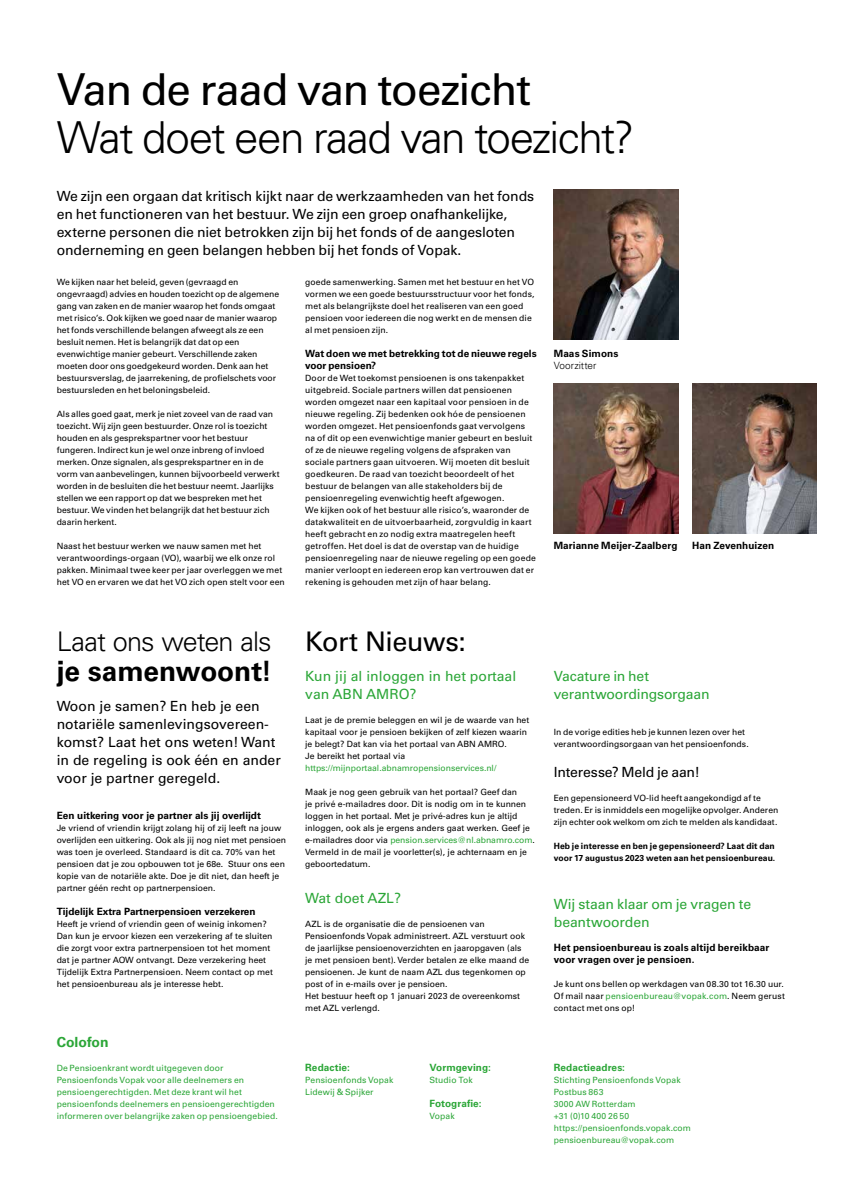
<style>
.page{position:relative;width:842px;height:1191px;background:#fff}
.page>*{position:absolute;margin:0;border:0;box-sizing:border-box;transform-origin:0 0}
.t1{font:300 44px "Univers LT Std";letter-spacing:-.035em;color:#000}
.t2{font:44px "Univers LT Std";letter-spacing:-.03em;color:#000}
.t3{font:700 28px "Univers LT Std";letter-spacing:-.005em;color:#000}
.t4{font:300 27px "Univers LT Std";letter-spacing:-.03em;color:#000}
.t5{font:27px "Univers LT Std";letter-spacing:-.02em;color:#000}
.t6{font:14px/18px "Univers LT Std";letter-spacing:-.005em;color:#000}
.t7{font:14px/18px "Univers LT Std";letter-spacing:-.005em;color:#2ba637}
.t8{font:700 14px "Univers LT Std";color:#2ba637}
.t9{font:700 10px/12px "Univers LT Std";color:#000}
.t10{font:700 10px "Univers LT Std";letter-spacing:.005em;color:#2ba637}
.t11{font:300 10px "Univers LT Std";color:#000}
.t12{font:8.6px/12px "Univers LT Std";color:#000}
.t13{font:8.6px/12px "Univers LT Std";letter-spacing:.01em;color:#2ba637}
.t14{font:700 8.6px/12px "Univers LT Std";letter-spacing:.01em;color:#000}
.s1{color:#2ba637}
</style>
<div class="page">
<img style="left:554px;top:189px;width:124px;height:151px">
<img style="left:554px;top:383px;width:124px;height:150px">
<img style="left:692px;top:383px;width:124px;height:150px">
<h1 class="t2" style="left:57px;top:63px;width:476px">Van de raad van toezicht</h1>
<h1 class="t1" style="left:57px;top:111px;width:579px">Wat doet een raad van toezicht?</h1>
<p class="t6" style="left:57px;top:187px;width:479px">We zijn een orgaan dat kritisch kijkt naar de werkzaamheden van het fonds en het functioneren van het bestuur. We zijn een groep onafhankelijke, externe personen die niet betrokken zijn bij het fonds of de aangesloten onderneming en geen belangen hebben bij het fonds of Vopak.</p>
<p class="t12" style="left:57px;top:276px;width:224px">We kijken naar het beleid, geven (gevraagd en ongevraagd) advies en houden toezicht op de algemene gang van zaken en de manier waarop het fonds omgaat met risico’s. Ook kijken we goed naar de manier waarop het fonds verschillende belangen afweegt als ze een besluit nemen. Het is belangrijk dat dat op een evenwichtige manier gebeurt. Verschillende zaken moeten door ons goedgekeurd worden. Denk aan het bestuursverslag, de jaarrekening, de profielschets voor bestuursleden en het beloningsbeleid.</p>
<p class="t12" style="left:57px;top:408px;width:224px">Als alles goed gaat, merk je niet zoveel van de raad van toezicht. Wij zijn geen bestuurder. Onze rol is toezicht houden en als gesprekspartner voor het bestuur fungeren. Indirect kun je wel onze inbreng of invloed merken. Onze signalen, als gesprekspartner en in de vorm van aanbevelingen, kunnen bijvoorbeeld verwerkt worden in de besluiten die het bestuur neemt. Jaarlijks stellen we een rapport op dat we bespreken met het bestuur. We vinden het belangrijk dat het bestuur zich daarin herkent.</p>
<p class="t12" style="left:57px;top:540px;width:230px">Naast het bestuur werken we nauw samen met het verantwoordings-orgaan (VO), waarbij we elk onze rol pakken. Minimaal twee keer per jaar overleggen we met het VO en ervaren we dat het VO zich open stelt voor een</p>
<p class="t12" style="left:305px;top:276px;width:231px">goede samenwerking. Samen met het bestuur en het VO vormen we een goede bestuursstructuur voor het fonds, met als belangrijkste doel het realiseren van een goed pensioen voor iedereen die nog werkt en de mensen die al met pensioen zijn.</p>
<p class="t9" style="left:305px;top:347px;width:233px">Wat doen we met betrekking tot de nieuwe regels voor pensioen?</p>
<p class="t12" style="left:305px;top:372px;width:232px">Door de Wet toekomst pensioenen is ons takenpakket uitgebreid. Sociale partners willen dat pensioenen worden omgezet naar een kapitaal voor pensioen in de nieuwe regeling. Zij bedenken ook hóe de pensioenen worden omgezet. Het pensioenfonds gaat vervolgens na of dit op een evenwichtige manier gebeurt en besluit of ze de nieuwe regeling volgens de afspraken van sociale partners gaan uitvoeren. Wij moeten dit besluit goedkeuren. De raad van toezicht beoordeelt of het bestuur de belangen van alle stakeholders bij de pensioenregeling evenwichtig heeft afgewogen.<br>We kijken ook of het bestuur alle risico’s, waaronder de datakwaliteit en de uitvoerbaarheid, zorgvuldig in kaart heeft gebracht en zo nodig extra maatregelen heeft getroffen. Het doel is dat de overstap van de huidige pensioenregeling naar de nieuwe regeling op een goede manier verloopt en iedereen erop kan vertrouwen dat er rekening is gehouden met zijn of haar belang.</p>
<p class="t9" style="left:554px;top:347px;width:66px">Maas Simons</p>
<p class="t11" style="left:554px;top:359px;width:44px">Voorzitter</p>
<p class="t9" style="left:554px;top:539px;width:125px">Marianne Meijer-Zaalberg</p>
<p class="t9" style="left:692px;top:539px;width:84px">Han Zevenhuizen</p>
<h3 class="t4" style="left:57px;top:625px;width:216px">Laat ons weten als</h3>
<h2 class="t3" style="left:57px;top:654px;width:217px">je samenwoont!</h2>
<h3 class="t6" style="left:57px;top:697px;width:226px">Woon je samen? En heb je een notariële samenlevingsovereen&shy;komst? Laat het ons weten! Want in de regeling is ook één en ander voor je partner geregeld.</h3>
<p class="t9" style="left:57px;top:809px;width:206px">Een uitkering voor je partner als jij overlijdt</p>
<p class="t12" style="left:57px;top:822px;width:231px">Je vriend of vriendin krijgt zolang hij of zij leeft na jouw overlijden een uitkering. Ook als jij nog niet met pensioen was toen je overleed. Standaard is dit ca. 70% van het pensioen dat je zou opbouwen tot je 68e. Stuur ons een kopie van de notariële akte. Doe je dit niet, dan heeft je partner géén recht op partnerpensioen.</p>
<p class="t9" style="left:57px;top:905px;width:200px">Tijdelijk Extra Partnerpensioen verzekeren</p>
<p class="t12" style="left:57px;top:918px;width:218px">Heeft je vriend of vriendin geen of weinig inkomen?<br>Dan kun je ervoor kiezen een verzekering af te sluiten die zorgt voor extra partnerpensioen tot het moment dat je partner AOW ontvangt. Deze verzekering heet Tijdelijk Extra Partnerpensioen. Neem contact op met het pensioenbureau als je interesse hebt.</p>
<h3 class="t8" style="left:57px;top:1034px;width:53px">Colofon</h3>
<h3 class="t5" style="left:305px;top:625px;width:162px">Kort Nieuws:</h3>
<h3 class="t7" style="left:305px;top:667px;width:212px">Kun jij al inloggen in het portaal van ABN AMRO?</h3>
<p class="t12" style="left:305px;top:714px;width:225px">Laat je de premie beleggen en wil je de waarde van het kapitaal voor je pensioen bekijken of zelf kiezen waarin je belegt? Dat kan via het portaal van ABN AMRO.<br>Je bereikt het portaal via</p>
<p class="t13" style="left:305px;top:762px;width:193px">https://mijnportaal.abnamropensionservices.nl/</p>
<p class="t12" style="left:305px;top:786px;width:231px">Maak je nog geen gebruik van het portaal? Geef dan<br>je privé e-mailadres door. Dit is nodig om in te kunnen loggen in het portaal. Met je privé-adres kun je altijd inloggen, ook als je ergens anders gaat werken. Geef je e-mailadres door via <span class="s1">pension.services@nl.abnamro.com</span>.<br>Vermeld in de mail je voorletter(s), je achternaam en je geboortedatum.</p>
<h3 class="t7" style="left:305px;top:889px;width:97px">Wat doet AZL?</h3>
<p class="t12" style="left:305px;top:918px;width:226px">AZL is de organisatie die de pensioenen van Pensioenfonds Vopak administreert. AZL verstuurt ook de jaarlijkse pensioenoverzichten en jaaropgaven (als je met pensioen bent). Verder betalen ze elke maand de pensioenen. Je kunt de naam AZL dus tegenkomen op post of in e-mails over je pensioen.<br>Het bestuur heeft op 1 januari 2023 de overeenkomst met AZL verlengd.</p>
<p class="t13" style="left:57px;top:1062px;width:223px">De Pensioenkrant wordt uitgegeven door Pensioenfonds Vopak voor alle deelnemers en pensioengerechtigden. Met deze krant wil het pensioenfonds deelnemers en pensioengerechtigden informeren over belangrijke zaken op pensioengebied.</p>
<p class="t10" style="left:305px;top:1061px;width:46px">Redactie:</p>
<p class="t13" style="left:305px;top:1074px;width:90px">Pensioenfonds Vopak<br>Lidewij &amp; Spijker</p>
<p class="t10" style="left:429px;top:1061px;width:63px">Vormgeving:</p>
<p class="t13" style="left:429px;top:1074px;width:45px">Studio Tok</p>
<p class="t10" style="left:429px;top:1097px;width:54px">Fotografie:</p>
<p class="t13" style="left:429px;top:1110px;width:27px">Vopak</p>
<h3 class="t7" style="left:554px;top:667px;width:157px">Vacature in het verantwoordingsorgaan</h3>
<p class="t12" style="left:554px;top:726px;width:196px">In de vorige edities heb je kunnen lezen over het verantwoordingsorgaan van het pensioenfonds.</p>
<h3 class="t6" style="left:554px;top:763px;width:148px">Interesse? Meld je aan!</h3>
<p class="t12" style="left:554px;top:792px;width:226px">Een gepensioneerd VO-lid heeft aangekondigd af te treden. Er is inmiddels een mogelijke opvolger. Anderen zijn echter ook welkom om zich te melden als kandidaat.</p>
<p class="t14" style="left:554px;top:840px;width:223px">Heb je interesse en ben je gepensioneerd? Laat dit dan voor 17 augustus 2023 weten aan het pensioenbureau.</p>
<h3 class="t7" style="left:554px;top:895px;width:199px">Wij staan klaar om je vragen te beantwoorden</h3>
<p class="t9" style="left:554px;top:941px;width:217px">Het pensioenbureau is zoals altijd bereikbaar voor vragen over je pensioen.</p>
<p class="t12" style="left:554px;top:978px;width:233px;text-align:justify">Je kunt ons bellen op werkdagen van 08.30 tot 16.30 uur.<br>Of mail naar <span class="s1">pensioenbureau@vopak.com</span>. Neem gerust contact met ons op!</p>
<p class="t10" style="left:554px;top:1061px;width:73px">Redactieadres:</p>
<p class="t13" style="left:554px;top:1074px;width:139px">Stichting Pensioenfonds Vopak<br>Postbus 863<br>3000 AW Rotterdam<br>+31 (0)10 400 26 50 https://pensioenfonds.vopak.com pensioenbureau@vopak.com</p>
</div>
